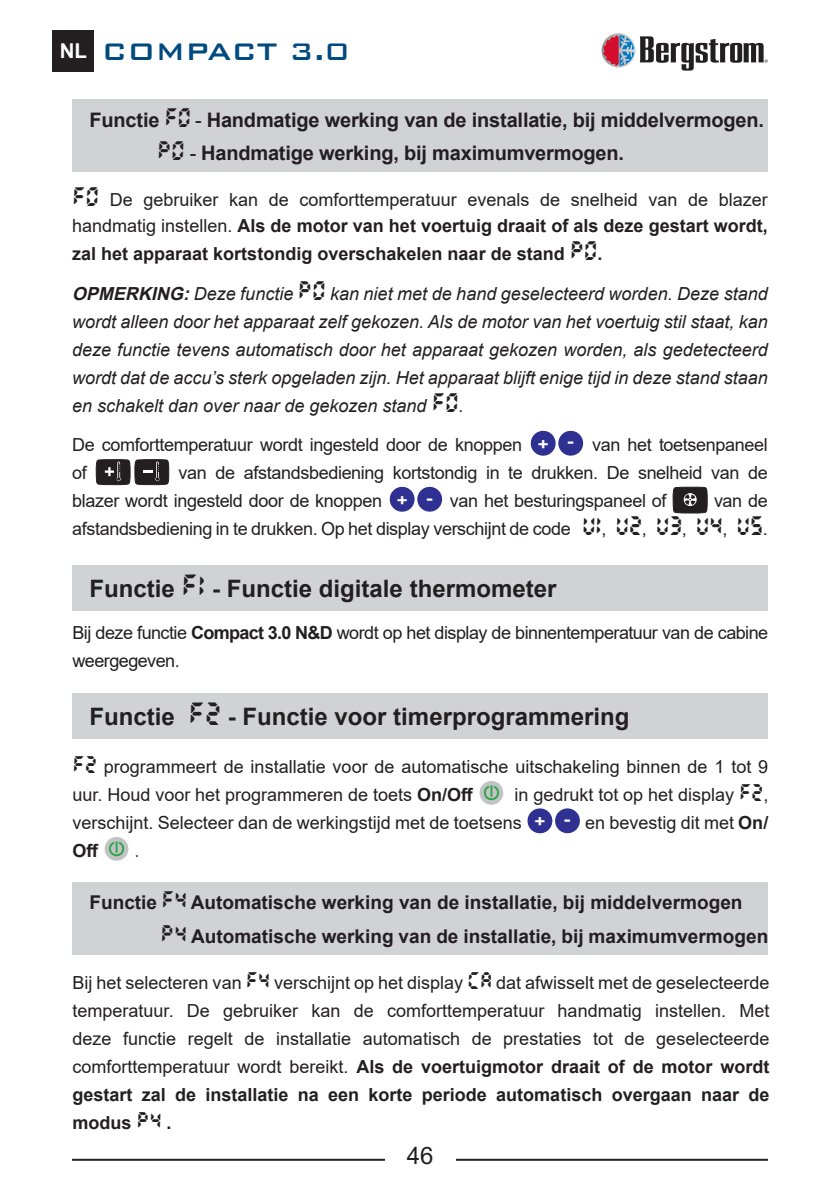
<style>
.page{position:relative;width:840px;height:1191px;background:#fff}
.page>*{position:absolute;margin:0;border:0;box-sizing:border-box;transform-origin:0 0}
.t1{font:500 32px "Bank Gothic BT";color:#004a7f}
.t2{font:700 24px "Arial";color:#231f20}
.t3{font:24px "Arial";color:#231f20}
.t4{font:700 20px "Arial";letter-spacing:-.01em;color:#231f20}
.t5{font:700 19px "Arial";color:#231f20}
.t6{font:18px/28px "Arial";letter-spacing:-.02em;color:#231f20}
.t7{font:italic 18px/28px "Arial";color:#231f20;text-align:justify}
.t8{font:18px/28px "Arial";color:#231f20}
.t9{font:700 18px "Arial";color:#231f20}
.t10{font:18px "Times New Roman";color:#231f20}
.s1{font-family:"Arial";font-weight:700;font-size:20.4px;color:#fff}
.s2{font-family:"Radioland";font-weight:400}
.s3{font-weight:400}
.s4{font-family:"Radioland";font-size:20px}
.s5{font-weight:700}
.s6{font-family:"Radioland";font-weight:400;font-size:20px}
.s7{font-family:"Radioland";font-style:normal;font-size:20px}
.s8{font-weight:700;font-size:16.2px;color:#fff}
.s9{font-family:"Radioland"}
</style>
<div class="page">
<div style="left:52px;top:30px;width:42px;height:42px;background:#231f20"></div>
<hr style="left:72px;top:1158px;width:695px;height:2px;background:#231f20">
<div style="left:385px;top:1146px;width:70px;height:30px;background:#fff"></div>
<svg style="left:601px;top:33px;width:34px;height:34px"></svg>
<svg style="left:602px;top:35px;width:165px;height:36px"></svg>
<div style="left:72px;top:100px;width:695px;height:72px;background:#d1d2d4"></div>
<div style="left:72px;top:883px;width:695px;height:72px;background:#d1d2d4"></div>
<div style="left:72px;top:566px;width:695px;height:45px;background:#d1d2d4"></div>
<div style="left:72px;top:693px;width:695px;height:45px;background:#d1d2d4"></div>
<svg style="left:479px;top:781px;width:25px;height:24px"></svg>
<svg style="left:527px;top:808px;width:53px;height:26px"></svg>
<svg style="left:104px;top:837px;width:25px;height:24px"></svg>
<svg style="left:530px;top:430px;width:54px;height:26px"></svg>
<svg style="left:95px;top:459px;width:74px;height:26px;background:#444142"></svg>
<svg style="left:389px;top:486px;width:54px;height:26px"></svg>
<svg style="left:672px;top:487px;width:35px;height:26px"></svg>
<h1 class="t1" style="left:60px;top:34px;width:291px"><span class="s1">NL</span> COMPACT 3.0</h1>
<p class="t4" style="left:89px;top:106px;width:675px">Functie <span class="s2">F0</span> <span class="s3">-</span> Handmatige werking van de installatie, bij middelvermogen.</p>
<p class="t4" style="left:157px;top:139px;width:468px"><span class="s2">P0</span> <span class="s3">-</span> Handmatige werking, bij maximumvermogen.</p>
<p class="t8" style="left:72px;top:187px;width:697px;line-height:26px"><span class="s4">F0</span> De gebruiker kan de comforttemperatuur evenals de snelheid van de blazer handmatig instellen. <span class="s5">Als de motor van het voertuig draait of als deze gestart wordt,</span></p>
<p class="t9" style="left:72px;top:241px;width:531px">zal het apparaat kortstondig overschakelen naar de stand <span class="s6">P0</span>.</p>
<p class="t7" style="left:72px;top:280px;width:697px"><span class="s5">OPMERKING:</span>Deze functie <span class="s7">P0</span> kan niet met de hand geselecteerd worden. Deze stand wordt alleen door het apparaat zelf gekozen. Als de motor van het voertuig stil staat, kan deze functie tevens automatisch door het apparaat gekozen worden, als gedetecteerd wordt dat de accu’s sterk opgeladen zijn. Het apparaat blijft enige tijd in deze stand staan en schakelt dan over naar de gekozen stand <span class="s7">F0</span>.</p>
<p class="t6" style="left:72px;top:431px;width:697px">De comforttemperatuur wordt ingesteld door de knoppen <span class="s8">+</span> <sup>-</sup> van het toetsenpaneel of</p>
<p class="t6" style="left:72px;top:459px;width:696px;text-indent:106px">van de afstandsbediening kortstondig in te drukken. De snelheid van de blazer wordt ingesteld door de knoppen <span class="s8">+</span> <sup>-</sup> van het besturingspaneel of</p>
<p class="t6" style="left:72px;top:487px;width:697px;text-align:right">van de<br>afstandsbediening in te drukken. Op het display verschijnt de code <span class="s4">V1</span>, <span class="s4">V2</span>, <span class="s4">V3</span>, <span class="s4">V4</span>, <span class="s4">V5</span>.</p>
<p class="t2" style="left:89px;top:572px;width:468px">Functie <span class="s2">F1</span> - Functie digitale thermometer</p>
<p class="t6" style="left:72px;top:618px;width:696px">Bij deze functie <span class="s5">Compact 3.0 N&amp;D</span> wordt op het display de binnentemperatuur van de cabine weergegeven.</p>
<p class="t2" style="left:89px;top:699px;width:541px">Functie <span class="s2">F2</span> - Functie voor timerprogrammering</p>
<p class="t8" style="left:72px;top:752px;width:697px"><span class="s9">F2</span> programmeert de installatie voor de automatische uitschakeling binnen de 1 tot 9 uur. Houd voor het programmeren de toets <span class="s5">On/Off</span></p>
<p class="t6" style="left:72px;top:780px;width:697px;text-align:justify;text-indent:442px">in gedrukt tot op het display <span class="s9">F2</span>, verschijnt. Selecteer dan de werkingstijd met de toetsens <span class="s8">+</span> <sup>-</sup> en bevestig dit met <span class="s5">On/ Off</span></p>
<p class="t10" style="left:135px;top:838px;width:6px">.</p>
<p class="t5" style="left:89px;top:889px;width:654px">Functie <span class="s2">F4</span> Automatische werking van de installatie, bij middelvermogen</p>
<p class="t5" style="left:160px;top:923px;width:609px"><span class="s2">p4</span> Automatische werking van de installatie, bij maximumvermogen</p>
<p class="t6" style="left:72px;top:968px;width:698px;text-align:justify">Bij het selecteren van <span class="s9">F4</span> verschijnt op het display <span class="s9">CA</span> dat afwisselt met de geselecteerde temperatuur. De gebruiker kan de comforttemperatuur handmatig instellen. Met deze functie regelt de installatie automatisch de prestaties tot de geselecteerde comforttemperatuur wordt bereikt. <span class="s5">Als de voertuigmotor draait of de motor wordt gestart zal de installatie na een korte periode automatisch overgaan naar de modus</span> <span class="s9">P4</span> <span class="s5">.</span></p>
<h2 class="t3" style="left:406px;top:1139px;width:28px">46</h2>
</div>
